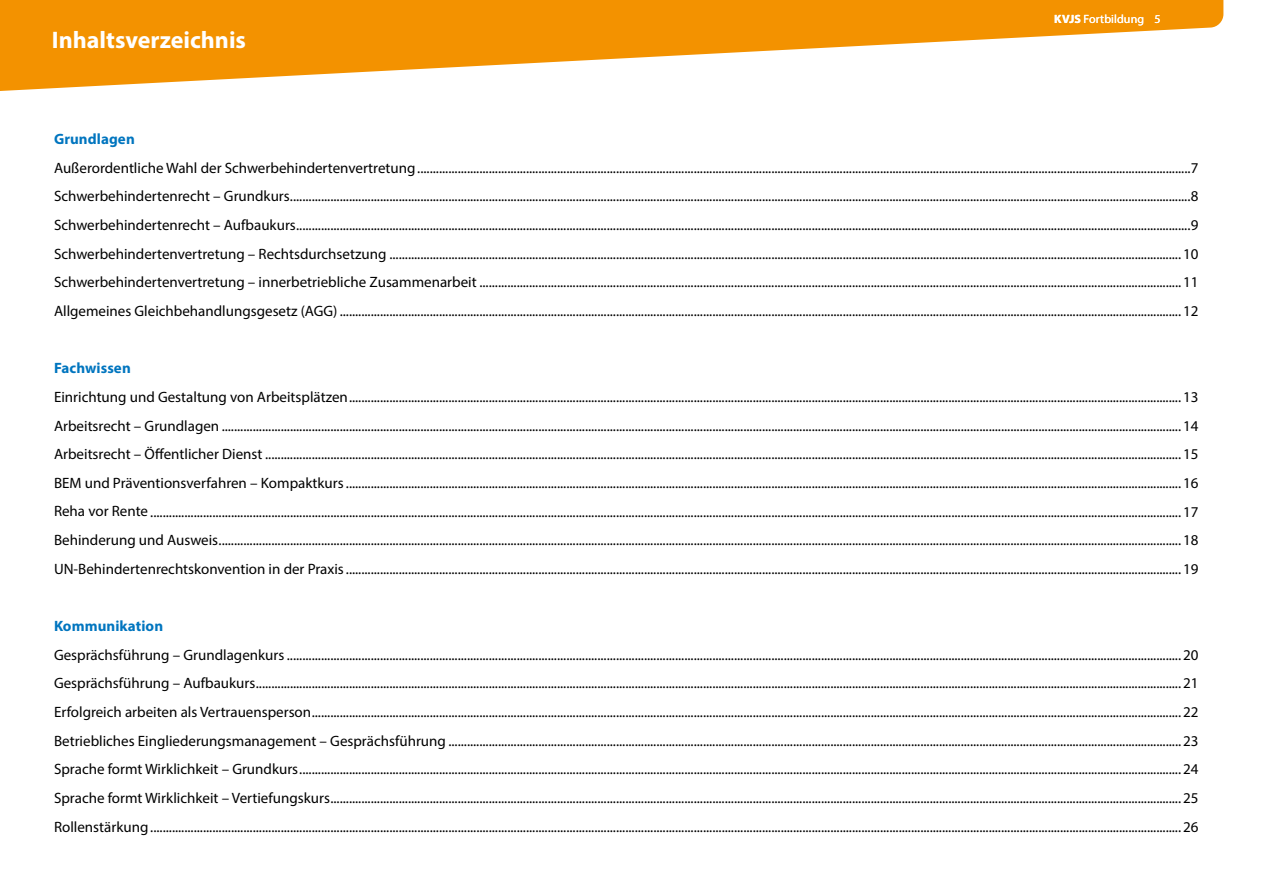
<style>
.page{position:relative;width:1263px;height:893px;background:#fff}
.page>*{position:absolute;margin:0;border:0;box-sizing:border-box;transform-origin:0 0}
.t1{font:700 24px "Myriad Pro";color:#fff}
.t2{font:15px "Myriad Pro";color:#000}
.t3{font:700 15px "Myriad Pro";letter-spacing:.005em;color:#0075bf}
.t4{font:12px "Myriad Pro";letter-spacing:.01em;color:#fff}
.s1{font-weight:700}
</style>
<div class="page">
<svg style="left:0;top:0;width:1223px;height:91px;fill:#f39200"></svg>
<h1 class="t1" style="left:52px;top:24px;width:196px">Inhaltsverzeichnis</h1>
<p class="t4" style="left:1054px;top:12px;width:108px"><span class="s1">KVJS</span> Fortbildung 5</p>
<p class="t3" style="left:54px;top:129px;width:82px">Grundlagen</p>
<p class="t2" style="left:54px;top:158px;width:1146px">Außerordentliche Wahl der Schwerbehindertenvertretung.........................................................................................................................................................................................................................................................7</p>
<p class="t2" style="left:54px;top:187px;width:1146px">Schwerbehindertenrecht – Grundkurs..................................................................................................................................................................................................................................................................................................8</p>
<p class="t2" style="left:54px;top:216px;width:1146px">Schwerbehindertenrecht – Aufbaukurs................................................................................................................................................................................................................................................................................................9</p>
<p class="t2" style="left:54px;top:244px;width:1146px">Schwerbehindertenvertretung – Rechtsdurchsetzung ............................................................................................................................................................................................................................................................... 10</p>
<p class="t2" style="left:54px;top:273px;width:1146px">Schwerbehindertenvertretung – innerbetriebliche Zusammenarbeit .................................................................................................................................................................................................................................. 11</p>
<p class="t2" style="left:54px;top:302px;width:1146px">Allgemeines Gleichbehandlungsgesetz (AGG) ............................................................................................................................................................................................................................................................................... 12</p>
<p class="t3" style="left:54px;top:358px;width:78px">Fachwissen</p>
<p class="t2" style="left:54px;top:388px;width:1146px">Einrichtung und Gestaltung von Arbeitsplätzen............................................................................................................................................................................................................................................................................ 13</p>
<p class="t2" style="left:54px;top:416px;width:1146px">Arbeitsrecht – Grundlagen ..................................................................................................................................................................................................................................................................................................................... 14</p>
<p class="t2" style="left:54px;top:445px;width:1146px">Arbeitsrecht – Öffentlicher Dienst ....................................................................................................................................................................................................................................................................................................... 15</p>
<p class="t2" style="left:54px;top:474px;width:1146px">BEM und Präventionsverfahren – Kompaktkurs............................................................................................................................................................................................................................................................................. 16</p>
<p class="t2" style="left:54px;top:502px;width:1146px">Reha vor Rente ............................................................................................................................................................................................................................................................................................................................................ 17</p>
<p class="t2" style="left:54px;top:531px;width:1146px">Behinderung und Ausweis...................................................................................................................................................................................................................................................................................................................... 18</p>
<p class="t2" style="left:54px;top:559px;width:1146px">UN-Behindertenrechtskonvention in der Praxis............................................................................................................................................................................................................................................................................. 19</p>
<p class="t3" style="left:54px;top:616px;width:111px">Kommunikation</p>
<p class="t2" style="left:54px;top:645px;width:1146px">Gesprächsführung – Grundlagenkurs ................................................................................................................................................................................................................................................................................................ 20</p>
<p class="t2" style="left:54px;top:674px;width:1146px">Gesprächsführung – Aufbaukurs.......................................................................................................................................................................................................................................................................................................... 21</p>
<p class="t2" style="left:54px;top:703px;width:1146px">Erfolgreich arbeiten als Vertrauensperson........................................................................................................................................................................................................................................................................................ 22</p>
<p class="t2" style="left:54px;top:731px;width:1146px">Betriebliches Eingliederungsmanagement – Gesprächsführung ............................................................................................................................................................................................................................................ 23</p>
<p class="t2" style="left:54px;top:760px;width:1146px">Sprache formt Wirklichkeit – Grundkurs............................................................................................................................................................................................................................................................................................ 24</p>
<p class="t2" style="left:54px;top:789px;width:1146px">Sprache formt Wirklichkeit – Vertiefungskurs.................................................................................................................................................................................................................................................................................. 25</p>
<p class="t2" style="left:54px;top:817px;width:1146px">Rollenstärkung............................................................................................................................................................................................................................................................................................................................................ 26</p>
</div>
